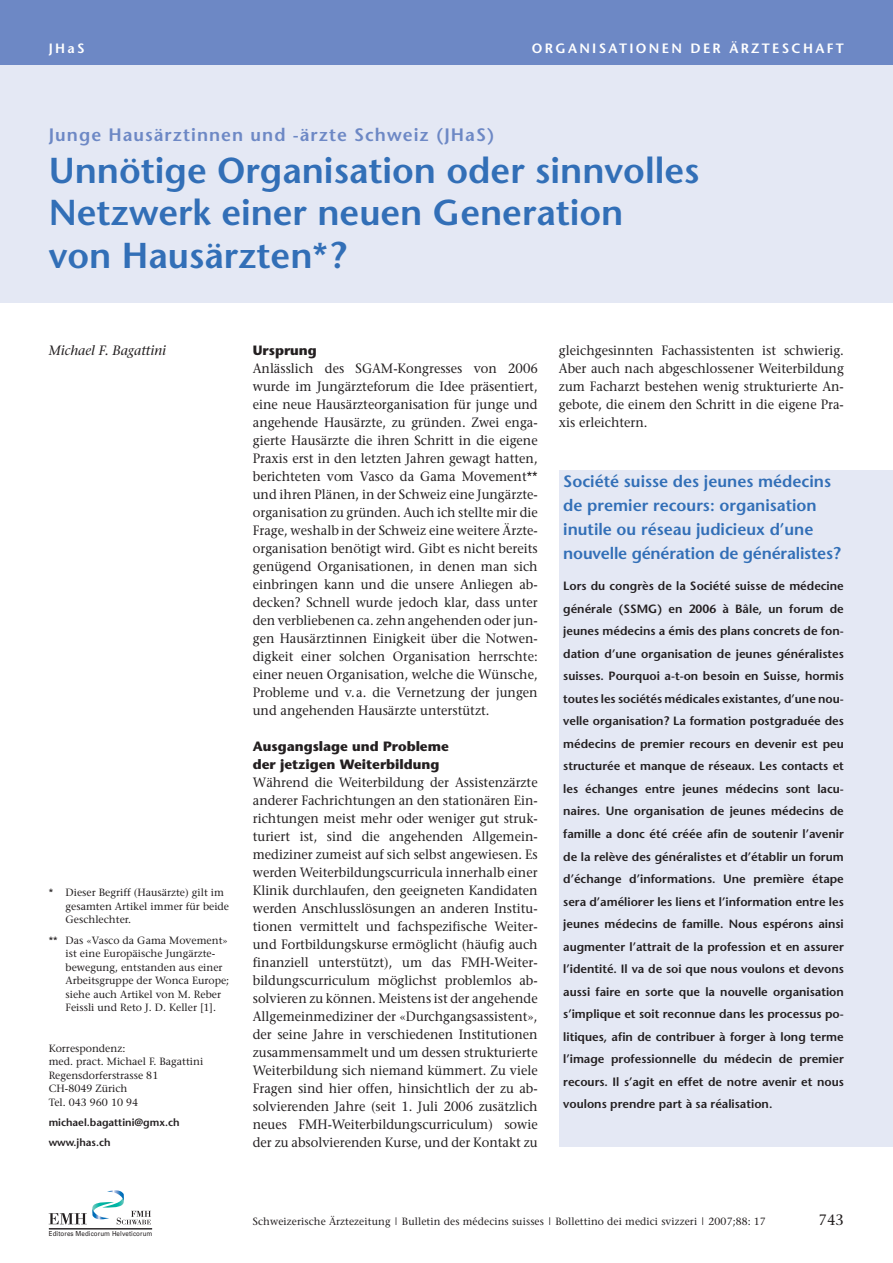
<style>
.page{position:relative;width:893px;height:1263px;background:#fff}
.page>*{position:absolute;margin:0;border:0;box-sizing:border-box;transform-origin:0 0}
.t1{font:600 36px/42px "Stone Sans";color:#326fb7}
.t2{font:600 18px "Stone Sans";letter-spacing:.055em;color:#6d88c5}
.t3{font:600 16.5px/24px "Stone Sans";color:#326fb7}
.t4{font:15px "Stone Serif";color:#231f20}
.t5{font:13.5px/18px "Stone Serif";color:#231f20;text-align:justify;scale:.95 1}
.t6{font:700 13.5px/18px "Stone Sans";color:#231f20}
.t7{font:600 13.5px "Stone Sans";letter-spacing:.17em;color:#fff}
.t8{font:italic 13.5px "Stone Serif";color:#231f20}
.t9{font:600 12px/22.5px "Stone Sans";color:#231f20;text-align:justify}
.t10{font:10.5px/13.5px "Stone Serif";color:#231f20}
.t11{font:600 10.5px/20.2px "Stone Sans";color:#231f20}
.t12{font:6.9px "Univers";letter-spacing:.015em;color:#231f20;scale:.9 1}
</style>
<div class="page">
<div style="left:0;top:60px;width:893px;height:243px;background:#e4e8f4"></div>
<div style="left:0;top:0;width:893px;height:64px;background:#6d88c5"></div>
<svg style="left:49px;top:1190px;width:102px;height:34px"></svg>
<hr style="left:49px;top:1228px;width:103px;height:1px;background:#231f20">
<div style="left:559px;top:471px;width:334px;height:676px;background:#e4e8f4"></div>
<p class="t7" style="left:49px;top:42px;width:37px">JHaS</p>
<p class="t7" style="left:532px;top:42px;width:314px">ORGANISATIONEN DER ÄRZTESCHAFT</p>
<h2 class="t2" style="left:49px;top:128px;width:447px">Junge Hausärztinnen und -ärzte Schweiz (JHaS)</h2>
<h1 class="t1" style="left:49px;top:153px;width:652px">Unnötige Organisation oder sinnvolles<br>Netzwerk einer neuen Generation<br>von Hausärzten*?</h1>
<p class="t8" style="left:49px;top:345px;width:119px">Michael F. Bagattini</p>
<p class="t10" style="left:66px;top:887px;width:165px;text-indent:-17px">* Dieser Begriff (Hausärzte) gilt im gesamten Artikel immer für beide<br>Geschlechter.</p>
<p class="t10" style="left:66px;top:934px;width:165px;text-indent:-17px">** Das «Vasco da Gama Movement» ist eine Europäische Jungärzte&shy;bewegung, entstanden aus einer<br>Arbeitsgruppe der Wonca Europe; siehe auch Artikel von M. Reber<br>Feissli und Reto J. D. Keller [1].</p>
<p class="t10" style="left:49px;top:1042px;width:156px">Korrespondenz:<br>med. pract. Michael F. Bagattini<br>Regensdorferstrasse 81<br>CH-8049 Zürich<br>Tel. 043 960 10 94</p>
<p class="t11" style="left:49px;top:1113px;width:132px">michael.bagattini@gmx.ch www.jhas.ch</p>
<p class="t6" style="left:253px;top:343px;width:66px">Ursprung</p>
<p class="t5" style="left:253px;top:361px;width:301px">Anlässlich des SGAM-Kongresses von 2006 wurde im Jungärzteforum die Idee präsentiert, eine neue Hausärzteorganisation für junge und angehende Hausärzte, zu gründen. Zwei enga&shy;gierte Hausärzte die ihren Schritt in die eigene Praxis erst in den letzten Jahren gewagt hatten, berichteten vom Vasco da Gama Movement** und ihren Plänen, in der Schweiz eine Jungärzte&shy;organisation zu gründen. Auch ich stellte mir die Frage, weshalb in der Schweiz eine weitere Ärzte&shy;organisation benötigt wird. Gibt es nicht bereits genügend Organisationen, in denen man sich einbringen kann und die unsere Anliegen ab&shy;decken? Schnell wurde jedoch klar, dass unter den verbliebenen ca. zehn angehenden oder jun&shy;gen Hausärztinnen Einigkeit über die Notwen&shy;digkeit einer solchen Organisation herrschte: einer neuen Organisation, welche die Wünsche, Probleme und v.a. die Vernetzung der jungen und angehenden Hausärzte unterstützt.</p>
<p class="t6" style="left:253px;top:739px;width:197px">Ausgangslage und Probleme der jetzigen Weiterbildung</p>
<p class="t5" style="left:253px;top:775px;width:301px">Während die Weiterbildung der Assistenzärzte anderer Fachrichtungen an den stationären Ein&shy;richtungen meist mehr oder weniger gut struk&shy;turiert ist, sind die angehenden Allgemein&shy;mediziner zumeist auf sich selbst angewiesen. Es werden Weiterbildungscurricula innerhalb einer Klinik durchlaufen, den geeigneten Kandidaten werden Anschlusslösungen an anderen Institu&shy;tionen vermittelt und fachspezifische Weiter&shy;und Fortbildungskurse ermöglicht (häufig auch finanziell unterstützt), um das FMH-Weiter&shy;bildungscurriculum möglichst problemlos ab&shy;solvieren zu können. Meistens ist der angehende Allgemeinmediziner der «Durchgangsassistent», der seine Jahre in verschiedenen Institutionen zusammensammelt und um dessen strukturierte Weiterbildung sich niemand kümmert. Zu viele Fragen sind hier offen, hinsichtlich der zu ab&shy;solvierenden Jahre (seit 1. Juli 2006 zusätzlich neues FMH-Weiterbildungscurriculum) sowie der zu absolvierenden Kurse, und der Kontakt zu</p>
<p class="t5" style="left:559px;top:342px;width:301px">gleichgesinnten Fachassistenten ist schwierig.<br>Aber auch nach abgeschlossener Weiterbildung zum Facharzt bestehen wenig strukturierte An&shy;gebote, die einem den Schritt in die eigene Pra&shy;xis erleichtern.</p>
<p class="t3" style="left:563px;top:471px;width:279px">Société suisse des jeunes médecins de premier recours: organisation inutile ou réseau judicieux d’une nouvelle génération de généralistes?</p>
<p class="t9" style="left:563px;top:576px;width:282px">Lors du congrès de la Société suisse de médecine générale (SSMG) en 2006 à Bâle, un forum de jeunes médecins a émis des plans concrets de fon&shy;dation d’une organisation de jeunes généralistes suisses. Pourquoi a-t-on besoin en Suisse, hormis toutes les sociétés médicales existantes, d’une nou&shy;velle organisation? La formation postgraduée des médecins de premier recours en devenir est peu structurée et manque de réseaux. Les contacts et les échanges entre jeunes médecins sont lacu&shy;naires. Une organisation de jeunes médecins de famille a donc été créée afin de soutenir l’avenir de la relève des généralistes et d’établir un forum d’échange d’informations. Une première étape sera d’améliorer les liens et l’information entre les jeunes médecins de famille. Nous espérons ainsi augmenter l’attrait de la profession et en assurer l’identité. Il va de soi que nous voulons et devons aussi faire en sorte que la nouvelle organisation s’implique et soit reconnue dans les processus po&shy;litiques, afin de contribuer à forger à long terme l’image professionnelle du médecin de premier recours. Il s’agit en effet de notre avenir et nous voulons prendre part à sa réalisation.</p>
<p class="t12" style="left:49px;top:1229px;width:117px">Editores Medicorum Helveticorum</p>
<p class="t10" style="left:253px;top:1215px;width:515px">Schweizerische Ärztezeitung | Bulletin des médecins suisses | Bollettino dei medici svizzeri | 2007;88: 17</p>
<p class="t4" style="left:818px;top:1213px;width:27px">743</p>
</div>
